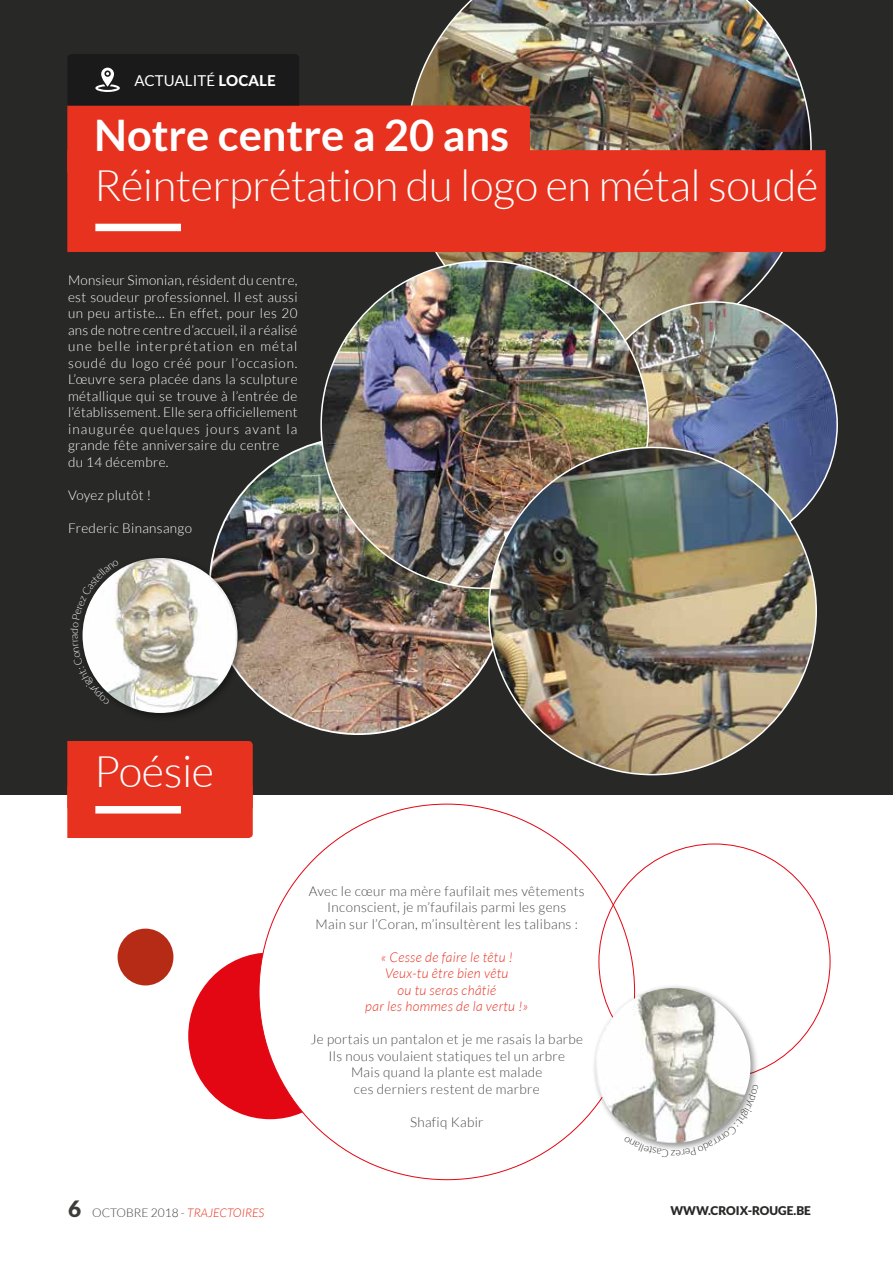
<style>
.page{position:relative;width:893px;height:1263px;background:#fff}
.page>*{position:absolute;margin:0;border:0;box-sizing:border-box;transform-origin:0 0}
.t1{font:300 43.5px "Lato";letter-spacing:-.01em;color:#fff}
.t2{font:700 43.5px "Lato";color:#fff}
.t3{font:15px "Lato";letter-spacing:.01em;color:#fff}
.t4{font:300 13.5px/16.5px "Lato";letter-spacing:.025em;color:#fff}
.t5{font:300 13.5px/16.5px "Lato";letter-spacing:.025em;color:#494848;text-align:center}
.t6{font:italic 300 13.5px/16.5px "Lato";letter-spacing:.025em;color:#e63323;text-align:center}
.t7{font:300 12px "Lato";color:#3c3c3b}
.t8{font:900 12px "Lato";color:#282827}
.t9{font:300 10.5px "Lato";color:#282827}
.s1{font-weight:800}
.s2{font-weight:900;font-size:22.5px}
.s3{font-style:italic;color:#e6321f}
</style>
<div class="page">
<div style="left:188px;top:952px;width:164px;height:167px;background:#e30613;border-radius:50%"></div>
<div style="left:118px;top:928px;width:55px;height:57px;background:#b62b15;border-radius:50%"></div>
<div style="left:259px;top:804px;width:376px;height:376px;background:#fff;border-radius:50%"></div>
<div style="left:0;top:0;width:893px;height:794px;background:#282827"></div>
<img style="left:406px;top:0;width:406px;height:350px">
<img style="left:592px;top:302px;width:245px;height:245px;border-radius:123px">
<img style="left:210px;top:437px;width:297px;height:297px;border-radius:148px">
<img style="left:321px;top:261px;width:327px;height:327px;border-radius:164px">
<img style="left:489px;top:447px;width:327px;height:328px;border-radius:164px">
<div style="left:67px;top:150px;width:759px;height:102px;background:#e6321f"></div>
<div style="left:67px;top:741px;width:186px;height:97px;background:#e6321f"></div>
<svg style="left:67px;top:54px;width:463px;height:119px"></svg>
<div style="left:95px;top:224px;width:86px;height:7px;background:#fff"></div>
<div style="left:95px;top:806px;width:86px;height:7px;background:#fff"></div>
<div style="left:79px;top:554px;width:167px;height:168px;background:#000;opacity:.45"></div>
<img style="left:83px;top:558px;width:155px;height:155px;border-radius:77px">
<div style="left:591px;top:984px;width:168px;height:168px;background:#000;opacity:.45"></div>
<img style="left:595px;top:988px;width:155px;height:155px;border-radius:77px">
<svg style="left:79px;top:560px;width:40px;height:145px"></svg>
<svg style="left:676px;top:1084px;width:83px;height:68px"></svg>
<svg style="left:624px;top:1136px;width:45px;height:16px"></svg>
<p class="t3" style="left:134px;top:73px;width:143px">ACTUALITÉ <span class="s1">LOCALE</span></p>
<h1 class="t2" style="left:94px;top:110px;width:417px">Notre centre a 20 ans</h1>
<h1 class="t1" style="left:94px;top:162px;width:726px">Réinterprétation du logo en métal soudé</h1>
<p class="t4" style="left:68px;top:272px;width:231px">Monsieur Simonian, résident du centre, est soudeur professionnel. Il est aussi un peu artiste… En effet, pour les 20 ans de notre centre d’accueil, il a réalisé une belle interprétation en métal soudé du logo créé pour l’occasion.<br>L’œuvre sera placée dans la sculpture métallique qui se trouve à l’entrée de l’établissement. Elle sera officiellement inaugurée quelques jours avant la grande fête anniversaire du centre du 14 décembre.</p>
<p class="t4" style="left:68px;top:486px;width:85px">Voyez plutôt !</p>
<p class="t4" style="left:68px;top:519px;width:126px">Frederic Binansango</p>
<h1 class="t1" style="left:94px;top:748px;width:121px">Poésie</h1>
<p class="t5" style="left:309px;top:882px;width:277px">Avec le cœur ma mère faufilait mes vêtements<br>Inconscient, je m’faufilais parmi les gens<br>Main sur l’Coran, m’insultèrent les talibans :</p>
<p class="t6" style="left:365px;top:949px;width:165px">« Cesse de faire le têtu !<br>Veux-tu être bien vêtu<br>ou tu seras châtié<br>par les hommes de la vertu !»</p>
<p class="t5" style="left:310px;top:1031px;width:274px">Je portais un pantalon et je me rasais la barbe Ils nous voulaient statiques tel un arbre<br>Mais quand la plante est malade<br>ces derniers restent de marbre</p>
<p class="t5" style="left:410px;top:1113px;width:75px">Shafiq Kabir</p>
<p class="t9" style="left:676px;top:1159px;width:6px;rotate:-180deg">z</p>
<p class="t7" style="left:68px;top:1206px;width:198px"><span class="s2">6</span> OCTOBRE 2018 - <span class="s3">TRAJECTOIRES</span></p>
<p class="t8" style="left:670px;top:1204px;width:142px">WWW.CROIX-ROUGE.BE</p>
</div>
